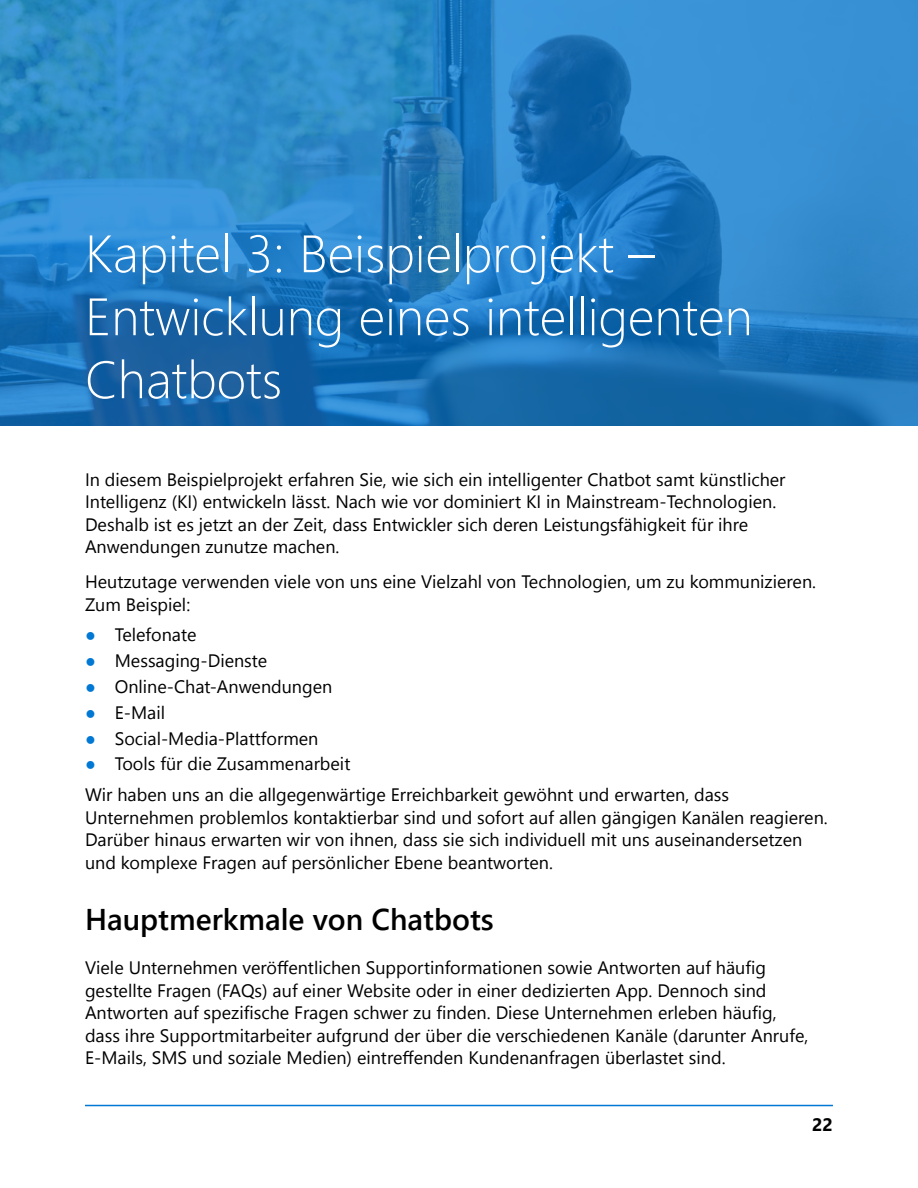
<style>
.page{position:relative;width:918px;height:1188px;background:#fff}
.page>*{position:absolute;margin:0;border:0;box-sizing:border-box;transform-origin:0 0}
.t1{font:300 52.5px/63px "Segoe UI";color:#fff}
.t2{font:600 30px "Segoe UI";color:#000}
.t3{font:18px/22.5px "Segoe UI";color:#000}
.t4{font:700 18px "Segoe UI";color:#000}
.s1{color:#0078d4}
</style>
<div class="page">
<hr style="left:85px;top:1105px;width:748px;height:1px;background:#0078d4">
<svg style="left:0;top:0;width:918px;height:425px;background:#267ec1"></svg>
<h1 class="t1" style="left:85px;top:217px;width:669px">Kapitel 3: Beispielprojekt –<br>Entwicklung eines intelligenten<br>Chatbots</h1>
<p class="t3" style="left:85px;top:468px;width:702px">In diesem Beispielprojekt erfahren Sie, wie sich ein intelligenter Chatbot samt künstlicher Intelligenz (KI) entwickeln lässt. Nach wie vor dominiert KI in Mainstream-Technologien.<br>Deshalb ist es jetzt an der Zeit, dass Entwickler sich deren Leistungsfähigkeit für ihre Anwendungen zunutze machen.</p>
<p class="t3" style="left:85px;top:571px;width:733px">Heutzutage verwenden viele von uns eine Vielzahl von Technologien, um zu kommunizieren.<br>Zum Beispiel:</p>
<p class="t3" style="left:85px;top:623px;width:113px"><span class="s1">●</span> Telefonate</p>
<p class="t3" style="left:85px;top:649px;width:184px"><span class="s1">●</span> Messaging-Dienste</p>
<p class="t3" style="left:85px;top:675px;width:249px"><span class="s1">●</span> Online-Chat-Anwendungen</p>
<p class="t3" style="left:85px;top:701px;width:82px"><span class="s1">●</span> E-Mail</p>
<p class="t3" style="left:85px;top:727px;width:235px"><span class="s1">●</span> Social-Media-Plattformen</p>
<p class="t3" style="left:85px;top:752px;width:267px"><span class="s1">●</span> Tools für die Zusammenarbeit</p>
<p class="t3" style="left:85px;top:783px;width:744px">Wir haben uns an die allgegenwärtige Erreichbarkeit gewöhnt und erwarten, dass Unternehmen problemlos kontaktierbar sind und sofort auf allen gängigen Kanälen reagieren.<br>Darüber hinaus erwarten wir von ihnen, dass sie sich individuell mit uns auseinandersetzen und komplexe Fragen auf persönlicher Ebene beantworten.</p>
<h2 class="t2" style="left:85px;top:891px;width:410px">Hauptmerkmale von Chatbots</h2>
<p class="t3" style="left:85px;top:956px;width:725px">Viele Unternehmen veröffentlichen Supportinformationen sowie Antworten auf häufig gestellte Fragen (FAQs) auf einer Website oder in einer dedizierten App. Dennoch sind Antworten auf spezifische Fragen schwer zu finden. Diese Unternehmen erleben häufig, dass ihre Supportmitarbeiter aufgrund der über die verschiedenen Kanäle (darunter Anrufe, E-Mails, SMS und soziale Medien) eintreffenden Kundenanfragen überlastet sind.</p>
<p class="t4" style="left:812px;top:1107px;width:22px">22</p>
</div>
